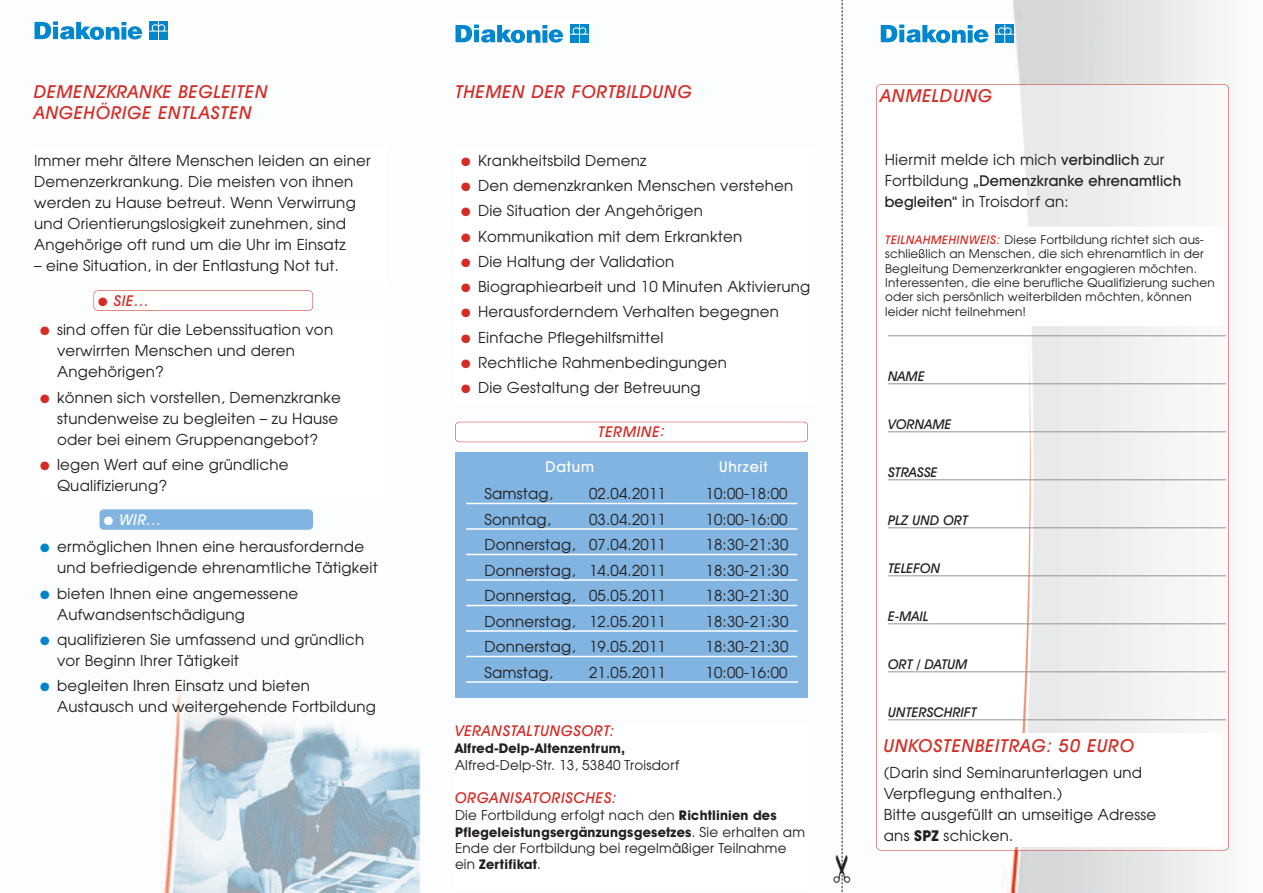
<style>
.page{position:relative;width:1263px;height:893px;background:#fff}
.page>*{position:absolute;margin:0;border:0;box-sizing:border-box;transform-origin:0 0}
.t1{font:italic 500 18px/21.6px "Avant Garde IT Cby BT";letter-spacing:.05em;color:#d42c25}
.t2{font:15px/21px "Avant Garde";letter-spacing:.015em;color:#231f20}
.t3{font:italic 500 15px "Avant Garde IT Cby BT";letter-spacing:.05em;color:#d42c25}
.t4{font:500 15px "Avant Garde IT Cby BT";letter-spacing:.015em;color:#231f20}
.t5{font:500 15px "Avant Garde IT Cby BT";letter-spacing:.05em;color:#fff}
.t6{font:italic 500 15px "Avant Garde IT Cby BT";color:#fff}
.t7{font:13.5px "Avant Garde";letter-spacing:.015em;color:#231f20}
.t8{font:700 13.5px "Avant Garde IT Cby BT";letter-spacing:.015em;color:#231f20}
.t9{font:italic 500 13.5px "Avant Garde IT Cby BT";letter-spacing:.015em;color:#231f20}
.t10{font:12px/14.4px "Avant Garde";letter-spacing:.015em;color:#231f20}
.s1{color:#d42c25}
.s2{color:#0084c9}
.s3{font-family:"Avant Garde IT Cby BT";font-weight:700}
.s4{font-family:"Avant Garde";font-weight:400}
.s5{font-family:"Avant Garde IT Cby BT";font-weight:500}
.s6{font-family:"Avant Garde IT Cby BT";font-weight:500;font-style:italic;color:#d42c25}
</style>
<div class="page">
<img style="left:93px;top:0;width:1134px;height:893px">
<img style="left:93px;top:149px;width:294px;height:137px">
<div style="left:456px;top:452px;width:352px;height:245px;background:#81b4e1"></div>
<hr style="left:466px;top:503px;width:331px;height:1px;background:#fff">
<hr style="left:466px;top:528px;width:331px;height:2px;background:#fff">
<hr style="left:466px;top:554px;width:331px;height:1px;background:#fff">
<hr style="left:466px;top:579px;width:331px;height:2px;background:#fff">
<hr style="left:466px;top:605px;width:331px;height:1px;background:#fff">
<hr style="left:466px;top:630px;width:331px;height:2px;background:#fff">
<hr style="left:466px;top:656px;width:331px;height:1px;background:#fff">
<div style="left:34px;top:318px;width:353px;height:184px;background:#fff"></div>
<img style="left:455px;top:149px;width:359px;height:253px">
<div style="left:100px;top:509px;width:213px;height:21px;background:#81b4e1;border-radius:4px"></div>
<img style="left:94px;top:291px;width:219px;height:20px">
<div style="left:94px;top:290px;width:219px;height:21px;border:1px solid #d42c25;border-radius:5px"></div>
<div style="left:34px;top:18px;width:137px;height:23px;background:#fff"></div>
<svg style="left:149px;top:21px;width:18px;height:19px"></svg>
<svg style="left:34px;top:21px;width:108px;height:19px"></svg>
<div style="left:455px;top:21px;width:137px;height:23px;background:#fff"></div>
<svg style="left:570px;top:25px;width:18px;height:18px"></svg>
<svg style="left:455px;top:25px;width:108px;height:18px"></svg>
<div style="left:880px;top:21px;width:134px;height:23px;background:#fff"></div>
<svg style="left:995px;top:25px;width:19px;height:18px"></svg>
<svg style="left:881px;top:25px;width:107px;height:18px"></svg>
<div style="left:455px;top:422px;width:353px;height:20px;background:#fff;border-radius:4px"></div>
<div style="left:455px;top:422px;width:353px;height:20px;border:1px solid #d42c25;border-radius:5px"></div>
<div style="left:455px;top:725px;width:353px;height:165px;background:#fff"></div>
<img style="left:876px;top:85px;width:353px;height:765px">
<hr style="left:466px;top:681px;width:332px;height:2px;background:#fff">
<hr style="left:888px;top:336px;width:338px;height:1px;background:#939598">
<hr style="left:888px;top:384px;width:338px;height:1px;background:#939598">
<hr style="left:888px;top:432px;width:338px;height:1px;background:#939598">
<hr style="left:888px;top:480px;width:338px;height:1px;background:#939598">
<hr style="left:888px;top:528px;width:338px;height:1px;background:#939598">
<hr style="left:888px;top:576px;width:338px;height:1px;background:#939598">
<hr style="left:888px;top:624px;width:338px;height:1px;background:#939598">
<hr style="left:888px;top:672px;width:338px;height:1px;background:#939598">
<hr style="left:888px;top:720px;width:338px;height:1px;background:#939598">
<div style="left:878px;top:734px;width:344px;height:113px;background:#fff"></div>
<div style="left:881px;top:227px;width:343px;height:99px;background:#fff;border-radius:4px"></div>
<svg style="left:834px;top:0;width:16px;height:893px"></svg>
<p class="t1" style="left:34px;top:82px;width:235px">DEMENZKRANKE BEGLEITEN<br>ANGEHÖRIGE ENTLASTEN</p>
<p class="t1" style="left:455px;top:82px;width:238px">THEMEN DER FORTBILDUNG</p>
<p class="t2" style="left:34px;top:150px;width:338px">Immer mehr ältere Menschen leiden an einer Demenzerkrankung. Die meisten von ihnen werden zu Hause betreut. Wenn Verwirrung und Orientierungslosigkeit zunehmen, sind Angehörige oft rund um die Uhr im Einsatz</p>
<p class="t2" style="left:34px;top:255px;width:306px">– eine Situation, in der Entlastung Not tut.</p>
<p class="t2" style="left:461px;top:150px;width:187px"><span class="s1">●</span> Krankheitsbild Demenz</p>
<p class="t2" style="left:461px;top:175px;width:334px"><span class="s1">●</span> Den demenzkranken Menschen verstehen</p>
<p class="t2" style="left:461px;top:201px;width:243px"><span class="s1">●</span> Die Situation der Angehörigen</p>
<p class="t2" style="left:461px;top:226px;width:283px"><span class="s1">●</span> Kommunikation mit dem Erkrankten</p>
<p class="t2" style="left:461px;top:251px;width:215px"><span class="s1">●</span> Die Haltung der Validation</p>
<p class="t2" style="left:461px;top:276px;width:351px"><span class="s1">●</span> Biographiearbeit und 10 Minuten Aktivierung</p>
<p class="t2" style="left:461px;top:302px;width:319px"><span class="s1">●</span> Herausforderndem Verhalten begegnen</p>
<p class="t2" style="left:461px;top:327px;width:204px"><span class="s1">●</span> Einfache Pflegehilfsmittel</p>
<p class="t2" style="left:461px;top:352px;width:267px"><span class="s1">●</span> Rechtliche Rahmenbedingungen</p>
<p class="t2" style="left:461px;top:377px;width:241px"><span class="s1">●</span> Die Gestaltung der Betreuung</p>
<p class="t3" style="left:98px;top:295px;width:52px">● SIE...</p>
<p class="t2" style="left:57px;top:320px;width:278px;text-indent:-17px"><span class="s1">●</span> sind offen für die Lebenssituation von verwirrten Menschen und deren<br>Angehörigen?</p>
<p class="t2" style="left:57px;top:387px;width:285px;text-indent:-17px"><span class="s1">●</span> können sich vorstellen, Demenzkranke stundenweise zu begleiten – zu Hause oder bei einem Gruppenangebot?</p>
<p class="t2" style="left:57px;top:454px;width:233px;text-indent:-17px"><span class="s1">●</span> legen Wert auf eine gründliche<br>Qualifizierung?</p>
<p class="t3" style="left:598px;top:427px;width:68px">TERMINE:</p>
<p class="t5" style="left:546px;top:462px;width:50px">Datum</p>
<p class="t5" style="left:719px;top:462px;width:50px">Uhrzeit</p>
<p class="t2" style="left:484px;top:483px;width:70px">Samstag,</p>
<p class="t2" style="left:589px;top:483px;width:78px">02.04.2011</p>
<p class="t2" style="left:705px;top:483px;width:84px">10:00-18:00</p>
<p class="t2" style="left:484px;top:509px;width:68px">Sonntag,</p>
<p class="t2" style="left:589px;top:509px;width:78px">03.04.2011</p>
<p class="t2" style="left:705px;top:509px;width:84px">10:00-16:00</p>
<p class="t2" style="left:484px;top:534px;width:183px">Donnerstag, 07.04.2011</p>
<p class="t2" style="left:705px;top:534px;width:84px">18:30-21:30</p>
<p class="t2" style="left:484px;top:560px;width:183px">Donnerstag, 14.04.2011</p>
<p class="t2" style="left:705px;top:560px;width:84px">18:30-21:30</p>
<p class="t2" style="left:484px;top:585px;width:183px">Donnerstag, 05.05.2011</p>
<p class="t2" style="left:705px;top:585px;width:84px">18:30-21:30</p>
<p class="t2" style="left:484px;top:611px;width:183px">Donnerstag, 12.05.2011</p>
<p class="t2" style="left:705px;top:611px;width:84px">18:30-21:30</p>
<p class="t2" style="left:484px;top:636px;width:183px">Donnerstag, 19.05.2011</p>
<p class="t2" style="left:705px;top:636px;width:84px">18:30-21:30</p>
<p class="t2" style="left:484px;top:662px;width:70px">Samstag,</p>
<p class="t2" style="left:589px;top:662px;width:78px">21.05.2011</p>
<p class="t2" style="left:705px;top:662px;width:84px">10:00-16:00</p>
<p class="t6" style="left:104px;top:514px;width:59px">● WIR...</p>
<p class="t2" style="left:57px;top:537px;width:322px;text-indent:-17px"><span class="s2">●</span> ermöglichen Ihnen eine herausfordernde und befriedigende ehrenamtliche Tätigkeit</p>
<p class="t2" style="left:57px;top:583px;width:243px;text-indent:-17px"><span class="s2">●</span> bieten Ihnen eine angemessene<br>Aufwandsentschädigung</p>
<p class="t2" style="left:57px;top:629px;width:309px;text-indent:-17px"><span class="s2">●</span> qualifizieren Sie umfassend und gründlich vor Beginn Ihrer Tätigkeit</p>
<p class="t2" style="left:57px;top:675px;width:320px;text-indent:-17px"><span class="s2">●</span> begleiten Ihren Einsatz und bieten<br>Austausch und weitergehende Fortbildung</p>
<p class="t3" style="left:455px;top:725px;width:161px">VERANSTALTUNGSORT:</p>
<p class="t8" style="left:455px;top:743px;width:172px">Alfred-Delp-Altenzentrum,</p>
<p class="t7" style="left:455px;top:757px;width:226px">Alfred-Delp-Str. 13, 53840 Troisdorf</p>
<p class="t3" style="left:455px;top:792px;width:163px">ORGANISATORISCHES:</p>
<p class="t7" style="left:455px;top:807px;width:323px">Die Fortbildung erfolgt nach den <span class="s3">Richtlinien des</span></p>
<p class="t8" style="left:455px;top:827px;width:351px">Pflegeleistungsergänzungsgesetzes<span class="s4">. Sie erhalten am</span></p>
<p class="t7" style="left:455px;top:841px;width:333px">Ende der Fortbildung bei regelmäßiger Teilnahme</p>
<p class="t8" style="left:455px;top:860px;width:87px"><span class="s4">ein</span> Zertifikat<span class="s4">.</span></p>
<p class="t1" style="left:880px;top:86px;width:113px">ANMELDUNG</p>
<p class="t2" style="left:885px;top:149px;width:281px">Hiermit melde ich mich <span class="s5">verbindlich</span> zur</p>
<p class="t4" style="left:885px;top:175px;width:298px"><span class="s4">Fortbildung</span> „Demenzkranke ehrenamtlich</p>
<p class="t2" style="left:885px;top:191px;width:185px"><span class="s5">begleiten“</span> in Troisdorf an:</p>
<p class="t10" style="left:885px;top:232px;width:331px"><span class="s6">TEILNAHMEHINWEIS:</span> Diese Fortbildung richtet sich aus&shy;schließlich an Menschen, die sich ehrenamtlich in der Begleitung Demenzerkrankter engagieren möchten.<br>Interessenten, die eine berufliche Qualifizierung suchen oder sich persönlich weiterbilden möchten, können leider nicht teilnehmen!</p>
<p class="t9" style="left:888px;top:371px;width:38px">NAME</p>
<p class="t9" style="left:888px;top:419px;width:65px">VORNAME</p>
<p class="t9" style="left:888px;top:467px;width:51px">STRASSE</p>
<p class="t9" style="left:888px;top:515px;width:82px">PLZ UND ORT</p>
<p class="t9" style="left:888px;top:563px;width:54px">TELEFON</p>
<p class="t9" style="left:888px;top:611px;width:42px">E-MAIL</p>
<p class="t9" style="left:888px;top:659px;width:81px">ORT / DATUM</p>
<p class="t9" style="left:888px;top:707px;width:90px">UNTERSCHRIFT</p>
<p class="t1" style="left:884px;top:737px;width:252px">UNKOSTENBEITRAG: 50 EURO</p>
<p class="t2" style="left:884px;top:762px;width:274px">(Darin sind Seminarunterlagen und<br>Verpflegung enthalten.)<br>Bitte ausgefüllt an umseitige Adresse ans <span class="s3">SPZ</span> schicken.</p>
</div>
